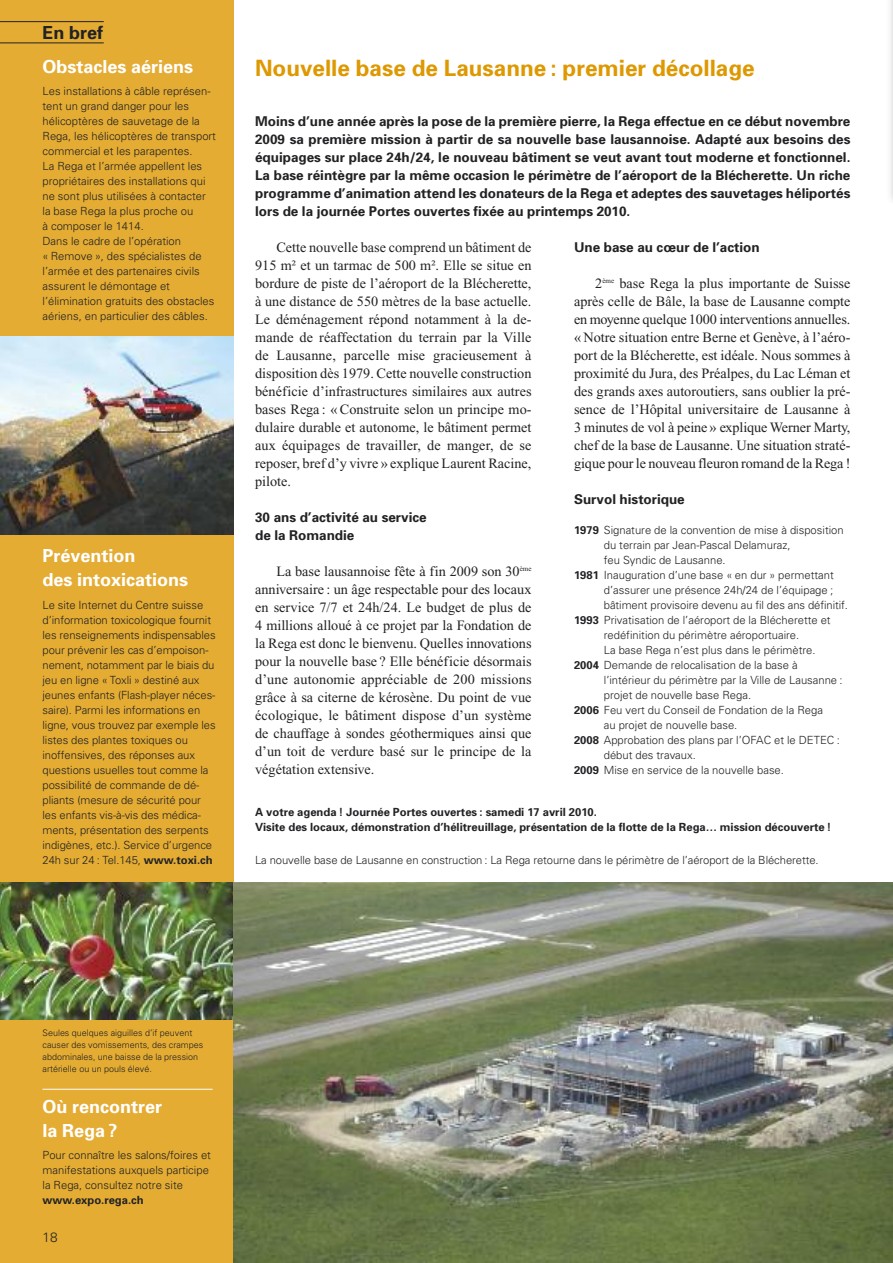
<style>
.page{position:relative;width:893px;height:1263px;background:#fff}
.page>*{position:absolute;margin:0;border:0;box-sizing:border-box;transform-origin:0 0}
.t1{font:700 22.5px "Univers";color:#de9800}
.t2{font:700 18px/24px "Univers";color:#fff}
.t3{font:700 18px "Univers";color:#222225}
.t4{font:14.25px/18px "Times New Roman";color:#222225;text-align:justify}
.t5{font:700 13.5px/18px "Univers";color:#222225}
.t6{font:300 13.5px "Univers";color:#222225}
.t7{font:300 11.25px/15px "Univers";color:#222225}
.t8{font:700 11.25px/15px "Univers";color:#222225}
.t9{font:300 9px/12px "Univers";color:#222225}
.s1{font-weight:700}
</style>
<div class="page">
<div style="left:0;top:0;width:234px;height:1263px;background:#e4ac33"></div>
<img style="left:0;top:882px;width:234px;height:137px">
<img style="left:234px;top:882px;width:659px;height:381px">
<hr style="left:0;top:21px;width:104px;height:1px;background:#222225">
<hr style="left:0;top:43px;width:104px;height:1px;background:#222225">
<hr style="left:43px;top:1089px;width:170px;height:1px;background:#fff">
<img style="left:0;top:336px;width:234px;height:198px">
<h2 class="t3" style="left:43px;top:26px;width:62px">En bref</h2>
<h2 class="t2" style="left:43px;top:56px;width:152px">Obstacles aériens</h2>
<p class="t7" style="left:43px;top:85px;width:175px">Les installations à câble représen&shy;tent un grand danger pour les hélicoptères de sauvetage de la<br>Rega, les hélicoptères de transport commercial et les parapentes.<br>La Rega et l’armée appellent les propriétaires des installations qui ne sont plus utilisées à contacter la base Rega la plus proche ou<br>à composer le 1414.<br>Dans le cadre de l’opération<br>« Remove », des spécialistes de l’armée et des partenaires civils assurent le démontage et l’élimination gratuits des obstacles aériens, en particulier des câbles.</p>
<h2 class="t2" style="left:43px;top:546px;width:147px">Prévention<br>des intoxications</h2>
<p class="t7" style="left:43px;top:598px;width:175px">Le site Internet du Centre suisse d’information toxicologique fournit les renseignements indispensables pour prévenir les cas d’empoison&shy;nement, notamment par le biais du jeu en ligne « Toxli » destiné aux jeunes enfants (Flash-player néces&shy;saire). Parmi les informations en ligne, vous trouvez par exemple les listes des plantes toxiques ou inoffensives, des réponses aux questions usuelles tout comme la possibilité de commande de dé&shy;pliants (mesure de sécurité pour les enfants vis-à-vis des médica&shy;ments, présentation des serpents indigènes, etc.). Service d’urgence 24h sur 24 : Tel.145, <span class="s1">www.toxi.ch</span></p>
<h1 class="t1" style="left:255px;top:60px;width:501px">Nouvelle base de Lausanne : premier décollage</h1>
<p class="t5" style="left:255px;top:113px;width:597px;text-align:justify">Moins d’une année après la pose de la première pierre, la Rega effectue en ce début novembre 2009 sa première mission à partir de sa nouvelle base lausannoise. Adapté aux besoins des équipages sur place 24h/24, le nouveau bâtiment se veut avant tout moderne et fonctionnel.<br>La base réintègre par la même occasion le périmètre de l’aéroport de la Blécherette. Un riche programme d’animation attend les donateurs de la Rega et adeptes des sauvetages héliportés lors de la journée Portes ouvertes fixée au printemps 2010.</p>
<p class="t4" style="left:255px;top:240px;width:278px;text-indent:21px">Cette nouvelle base comprend un bâtiment de 915 m² et un tarmac de 500 m². Elle se situe en bordure de piste de l’aéroport de la Blécherette, à une distance de 550 mètres de la base actuelle.<br>Le déménagement répond notamment à la de&shy;mande de réaffectation du terrain par la Ville de Lausanne, parcelle mise gracieusement à disposition dès 1979. Cette nouvelle construction bénéficie d’infrastructures similaires aux autres bases Rega : « Construite selon un principe mo&shy;dulaire durable et autonome, le bâtiment permet aux équipages de travailler, de manger, de se reposer, bref d’y vivre » explique Laurent Racine, pilote.</p>
<p class="t5" style="left:255px;top:509px;width:173px">30 ans d’activité au service de la Romandie</p>
<p class="t4" style="left:255px;top:564px;width:278px;text-indent:21px">La base lausannoise fête à fin 2009 son 30<sup>ème </sup>anniversaire : un âge respectable pour des locaux en service 7/7 et 24h/24. Le budget de plus de 4 millions alloué à ce projet par la Fondation de la Rega est donc le bienvenu. Quelles innovations pour la nouvelle base ? Elle bénéficie désormais d’une autonomie appréciable de 200 missions grâce à sa citerne de kérosène. Du point de vue écologique, le bâtiment dispose d’un système de chauffage à sondes géothermiques ainsi que d’un toit de verdure basé sur le principe de la végétation extensive.</p>
<p class="t5" style="left:574px;top:239px;width:187px">Une base au cœur de l’action</p>
<p class="t4" style="left:574px;top:276px;width:278px;text-indent:21px">2<sup>ème</sup> base Rega la plus importante de Suisse après celle de Bâle, la base de Lausanne compte en moyenne quelque 1000 interventions annuelles. « Notre situation entre Berne et Genève, à l’aéro&shy;port de la Blécherette, est idéale. Nous sommes à proximité du Jura, des Préalpes, du Lac Léman et des grands axes autoroutiers, sans oublier la pré&shy;sence de l’Hôpital universitaire de Lausanne à 3 minutes de vol à peine » explique Werner Marty, chef de la base de Lausanne. Une situation straté&shy;gique pour le nouveau fleuron romand de la Rega !</p>
<p class="t5" style="left:574px;top:491px;width:112px">Survol historique</p>
<p class="t7" style="left:574px;top:524px;width:271px"><span class="s1">1979</span> Signature de la convention de mise à disposition</p>
<p class="t7" style="left:604px;top:539px;width:188px">du terrain par Jean-Pascal Delamuraz,</p>
<p class="t7" style="left:604px;top:554px;width:123px">feu Syndic de Lausanne.</p>
<p class="t7" style="left:574px;top:569px;width:261px"><span class="s1">1981</span> Inauguration d’une base « en dur » permettant</p>
<p class="t7" style="left:604px;top:584px;width:231px">d’assurer une présence 24h/24 de l’équipage ;</p>
<p class="t7" style="left:604px;top:599px;width:246px">bâtiment provisoire devenu au fil des ans définitif.</p>
<p class="t7" style="left:574px;top:614px;width:258px"><span class="s1">1993</span> Privatisation de l’aéroport de la Blécherette et</p>
<p class="t7" style="left:604px;top:629px;width:197px">redéfinition du périmètre aéroportuaire.</p>
<p class="t7" style="left:604px;top:644px;width:213px">La base Rega n’est plus dans le périmètre.</p>
<p class="t7" style="left:574px;top:659px;width:225px"><span class="s1">2004</span> Demande de relocalisation de la base à</p>
<p class="t7" style="left:604px;top:674px;width:240px">l’intérieur du périmètre par la Ville de Lausanne :</p>
<p class="t7" style="left:604px;top:689px;width:149px">projet de nouvelle base Rega.</p>
<p class="t7" style="left:574px;top:704px;width:250px"><span class="s1">2006</span> Feu vert du Conseil de Fondation de la Rega</p>
<p class="t7" style="left:604px;top:719px;width:135px">au projet de nouvelle base.</p>
<p class="t7" style="left:574px;top:734px;width:267px"><span class="s1">2008</span> Approbation des plans par l’OFAC et le DETEC :</p>
<p class="t7" style="left:604px;top:749px;width:94px">début des travaux.</p>
<p class="t7" style="left:574px;top:764px;width:211px"><span class="s1">2009</span> Mise en service de la nouvelle base.</p>
<p class="t8" style="left:255px;top:805px;width:578px">A votre agenda ! Journée Portes ouvertes : samedi 17 avril 2010.<br>Visite des locaux, démonstration d’hélitreuillage, présentation de la flotte de la Rega… mission découverte !</p>
<p class="t7" style="left:255px;top:853px;width:565px">La nouvelle base de Lausanne en construction : La Rega retourne dans le périmètre de l’aéroport de la Blécherette.</p>
<p class="t9" style="left:43px;top:1028px;width:162px">Seules quelques aiguilles d’if peuvent causer des vomissements, des crampes abdominales, une baisse de la pression artérielle ou un pouls élevé.</p>
<h2 class="t2" style="left:43px;top:1096px;width:121px">Où rencontrer la Rega ?</h2>
<p class="t7" style="left:43px;top:1149px;width:170px">Pour connaître les salons/foires et manifestations auxquels participe la Rega, consultez notre site</p>
<p class="t8" style="left:43px;top:1194px;width:103px">www.expo.rega.ch</p>
<p class="t6" style="left:43px;top:1232px;width:16px">18</p>
</div>
